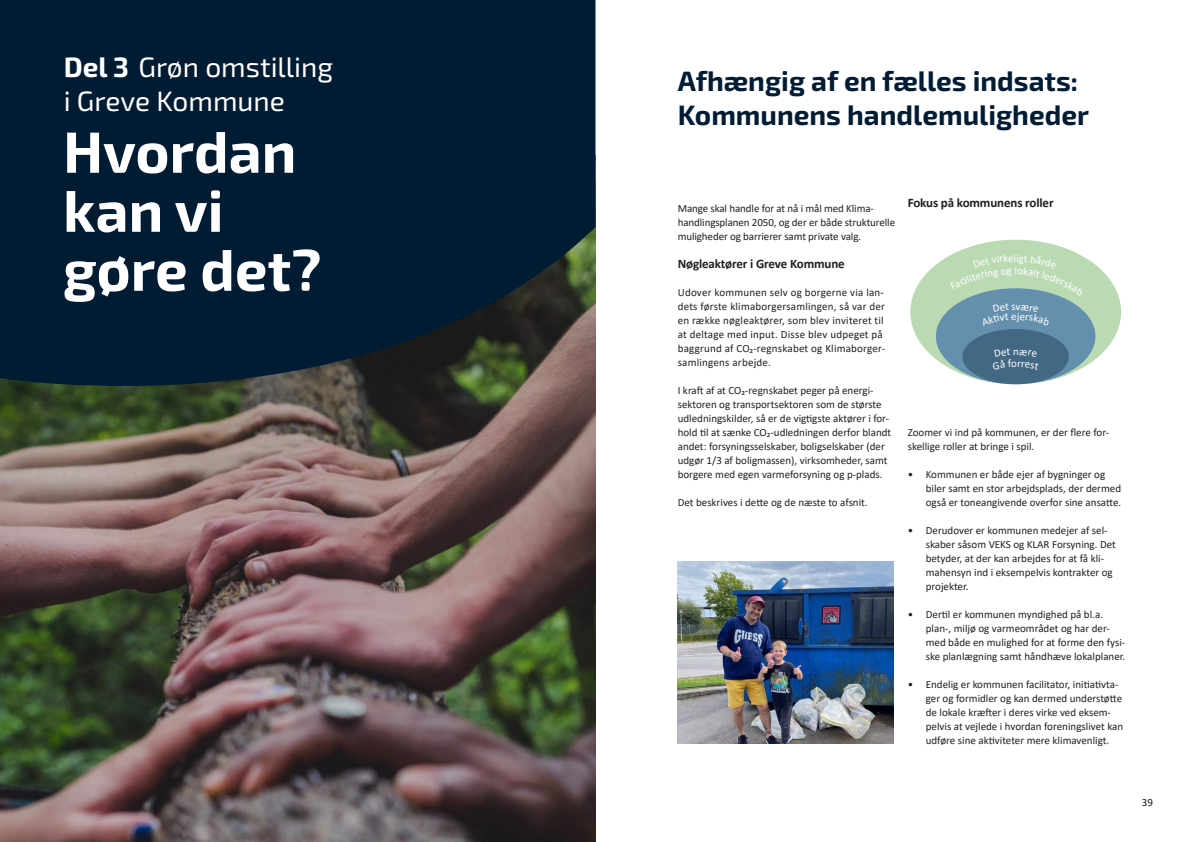
<style>
.page{position:relative;width:1191px;height:842px;background:#fff}
.page>*{position:absolute;margin:0;border:0;box-sizing:border-box;transform-origin:0 0}
.t1{font:700 58.2px/59px "Exo 2";color:#fff}
.t2{font:700 28px/34px "Exo 2";color:#001c33}
.t3{font:28px/34px "Exo 2";color:#fff}
.t4{font:700 13px "Calibri";letter-spacing:-.01em;color:#231f20}
.t5{font:11px/14px "Calibri";color:#231f20}
.t6{font:11px/14px "Calibri";letter-spacing:.02em;color:#231f20}
.t7{font:11px "Calibri";color:#fff}
.s1{font-weight:700}
</style>
<div class="page">
<div style="left:910px;top:240px;width:211px;height:144px;background:#badab2;border-radius:50%"></div>
<div style="left:936px;top:288px;width:159px;height:96px;background:#6490ad;border-radius:50%"></div>
<div style="left:962px;top:329px;width:106px;height:55px;background:#426883;border-radius:50%"></div>
<img style="left:0;top:438px;width:595px;height:404px">
<svg style="left:0;top:0;width:595px;height:438px;background:#0e2433"></svg>
<img style="left:677px;top:562px;width:216px;height:182px">
<svg style="left:950px;top:254px;width:134px;height:42px"></svg>
<h2 class="t3" style="left:64px;top:49px;width:271px"><span class="s1">Del 3</span> Grøn omstilling i Greve Kommune</h2>
<h1 class="t1" style="left:63px;top:120px;width:260px">Hvordan kan vi gøre det?</h1>
<h2 class="t2" style="left:677px;top:63px;width:413px">Afhængig af en fælles indsats:<br>Kommunens handlemuligheder</h2>
<p class="t5" style="left:677px;top:201px;width:219px">Mange skal handle for at nå i mål med Klima&shy;handlingsplanen 2050, og der er både strukturelle muligheder og barrierer samt private valg.</p>
<p class="t4" style="left:677px;top:254px;width:169px">Nøgleaktører i Greve Kommune</p>
<p class="t6" style="left:677px;top:285px;width:209px">Udover kommunen selv og borgerne via lan&shy;dets første klimaborgersamlingen, så var der en række nøgleaktører, som blev inviteret til at deltage med input. Disse blev udpeget på baggrund af CO₂-regnskabet og Klimaborger&shy;samlingens arbejde.</p>
<p class="t5" style="left:677px;top:383px;width:215px">I kraft af at CO₂-regnskabet peger på energi&shy;sektoren og transportsektoren som de største udledningskilder, så er de vigtigste aktører i for&shy;hold til at sænke CO₂-udledningen derfor blandt andet: forsyningsselskaber, boligselskaber (der udgør 1/3 af boligmassen), virksomheder, samt borgere med egen varmeforsyning og p-plads.</p>
<p class="t5" style="left:677px;top:495px;width:191px">Det beskrives i dette og de næste to afsnit.</p>
<p class="t4" style="left:907px;top:194px;width:147px">Fokus på kommunens roller</p>
<p class="t7" style="left:1013px;top:250px;width:4px">l</p>
<p class="t5" style="left:907px;top:425px;width:203px">Zoomer vi ind på kommunen, er der flere for&shy;skellige roller at bringe i spil.</p>
<p class="t5" style="left:925px;top:467px;width:197px;text-indent:-18px">• Kommunen er både ejer af bygninger og biler samt en stor arbejdsplads, der dermed også er toneangivende overfor sine ansatte.</p>
<p class="t5" style="left:925px;top:523px;width:192px;text-indent:-18px">• Derudover er kommunen medejer af sel&shy;skaber såsom VEKS og KLAR Forsyning. Det betyder, at der kan arbejdes for at få kli&shy;mahensyn ind i eksempelvis kontrakter og projekter.</p>
<p class="t5" style="left:925px;top:607px;width:201px;text-indent:-18px">• Dertil er kommunen myndighed på bl.a. plan-, miljø og varmeområdet og har der&shy;med både en mulighed for at forme den fysi&shy;ske planlægning samt håndhæve lokalplaner.</p>
<p class="t5" style="left:925px;top:677px;width:199px;text-indent:-18px">• Endelig er kommunen facilitator, initiativta&shy;ger og formidler og kan dermed understøtte de lokale kræfter i deres virke ved eksem&shy;pelvis at vejlede i hvordan foreningslivet kan udføre sine aktiviteter mere klimavenligt.</p>
<p class="t5" style="left:1141px;top:795px;width:13px">39</p>
</div>
